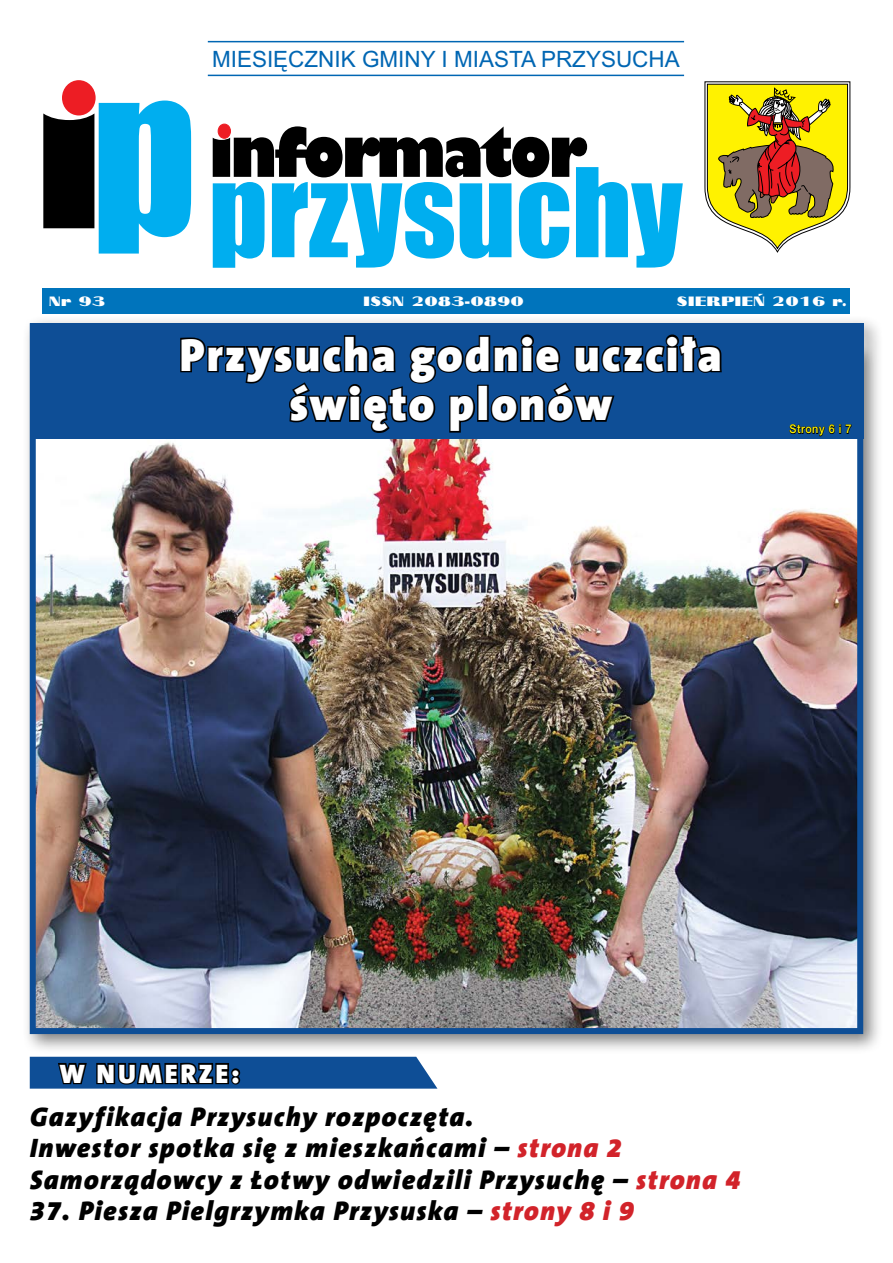
<style>
.page{position:relative;width:893px;height:1263px;background:#fff}
.page>*{position:absolute;margin:0;border:0;box-sizing:border-box;transform-origin:0 0}
.t1{font:900 46.5px/49.5px "The Sans CEB9";letter-spacing:.04em;color:#fff;text-align:center}
.t2{font:italic 900 27px/31.5px "The Sans CEB9";letter-spacing:.05em;color:#000}
.t3{font:900 27px "The Sans CEB9";letter-spacing:.1em;color:#fff}
.t4{font:22.5px "Arial";color:#0066b3}
.t5{font:13.5px "Cyklop";color:#fff}
.t6{font:500 12px "Helvetica Neue LT Pro";letter-spacing:.05em;color:#fff200;scale:.9 1}
.s1{color:#d2232a}
</style>
<div class="page">
<div style="left:21px;top:315px;width:862px;height:739px;background:#000;opacity:.5"></div>
<img style="left:37px;top:438px;width:819px;height:589px">
<hr style="left:208px;top:41px;width:476px;height:1px;background:#0066b3">
<hr style="left:208px;top:75px;width:476px;height:1px;background:#0066b3">
<svg style="left:213px;top:167px;width:470px;height:101px;fill:#00aeef"></svg>
<svg style="left:213px;top:124px;width:374px;height:53px"></svg>
<div style="left:62px;top:80px;width:34px;height:35px;background:#ed1d24;border-radius:50%"></div>
<svg style="left:43px;top:101px;width:148px;height:153px"></svg>
<div style="left:42px;top:288px;width:808px;height:25px;background:#0074bc"></div>
<svg style="left:704px;top:81px;width:146px;height:172px"></svg>
<svg style="left:30px;top:1010px;width:407px;height:79px"></svg>
<div style="left:30px;top:323px;width:833px;height:115px;background:#0e4e96"></div>
<svg style="left:180px;top:334px;width:542px;height:99px"></svg>
<svg style="left:789px;top:424px;width:63px;height:13px"></svg>
<p class="t4" style="left:212px;top:51px;width:469px">MIESIĘCZNIK GMINY I MIASTA PRZYSUCHA</p>
<p class="t5" style="left:49px;top:291px;width:58px">Nr 93</p>
<p class="t5" style="left:363px;top:291px;width:162px">ISSN 2083-0890</p>
<p class="t5" style="left:677px;top:291px;width:171px">SIERPIEŃ 2016 r.</p>
<h1 class="t1" style="left:180px;top:332px;width:544px">Przysucha godnie uczciła święto plonów</h1>
<p class="t6" style="left:789px;top:422px;width:70px">Strony 6 i 7</p>
<p class="t3" style="left:60px;top:1057px;width:182px">W NUMERZE:</p>
<p class="t2" style="left:30px;top:1102px;width:712px">Gazyfikacja Przysuchy rozpoczęta.<br>Inwestor spotka się z mieszkańcami – <span class="s1">strona 2<br></span>Samorządowcy z Łotwy odwiedzili Przysuchę – <span class="s1">strona 4</span></p>
<p class="t2" style="left:30px;top:1196px;width:605px">37. Piesza Pielgrzymka Przysuska – <span class="s1">strony 8 i 9</span></p>
</div>
